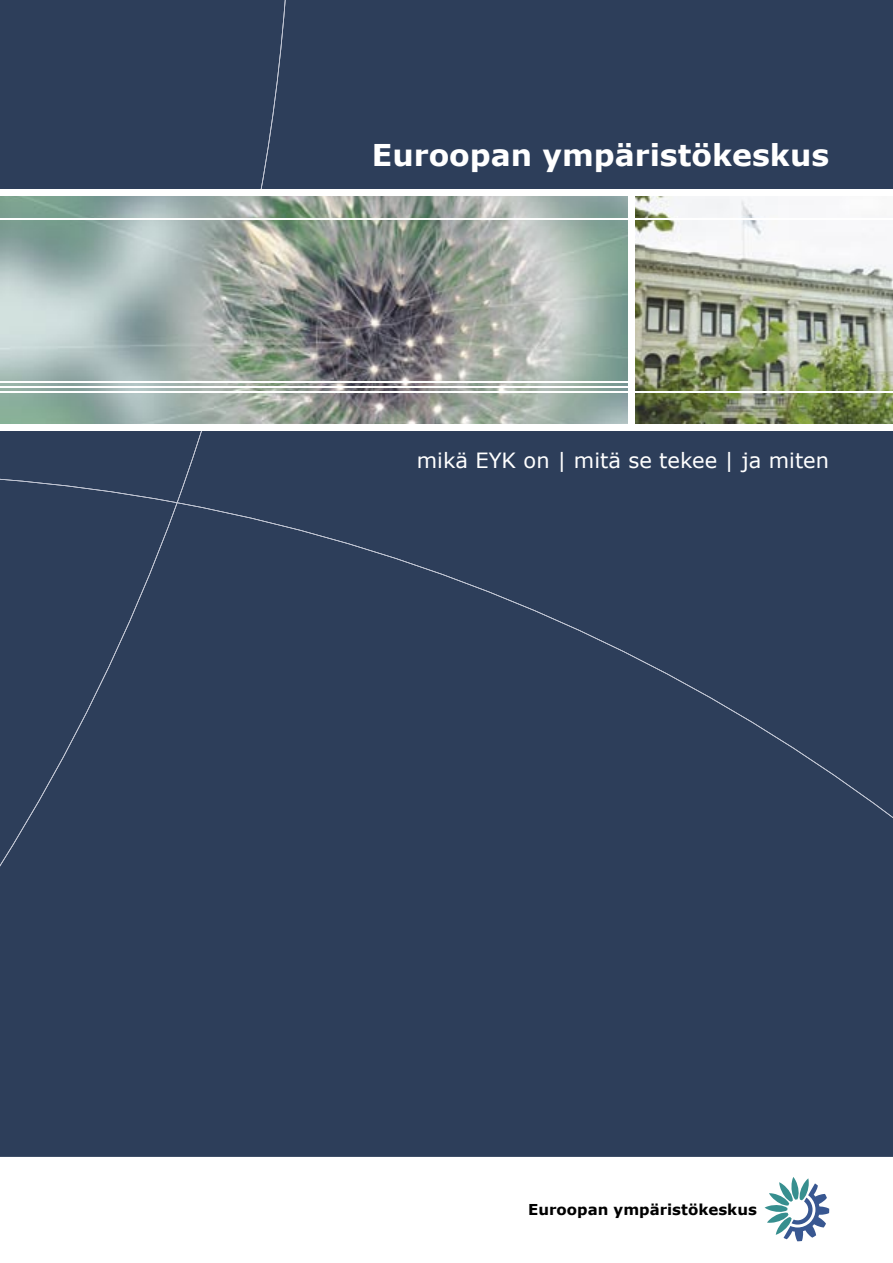
<style>
.page{position:relative;width:893px;height:1263px;background:#fff}
.page>*{position:absolute;margin:0;border:0;box-sizing:border-box;transform-origin:0 0}
.t1{font:700 30px "Verdana";color:#fff}
.t2{font:21px "Verdana";color:#fff}
.t3{font:700 15px "Verdana";color:#000}
</style>
<div class="page">
<div style="left:0;top:866px;width:893px;height:291px;background:#2d3e5a"></div>
<div style="left:0;top:0;width:893px;height:866px;background:#2d3e5a"></div>
<svg style="left:765px;top:1177px;width:64px;height:64px"></svg>
<img style="left:635px;top:195px;width:258px;height:230px">
<img style="left:0;top:195px;width:629px;height:230px">
<hr style="left:0;top:391px;width:893px;height:1px;background:#fff">
<hr style="left:0;top:381px;width:634px;height:1px;background:#fff">
<hr style="left:0;top:386px;width:632px;height:1px;background:#fff">
<div style="left:629px;top:192px;width:6px;height:235px;background:#fff"></div>
<div style="left:0;top:189px;width:893px;height:6px;background:#fff"></div>
<hr style="left:0;top:218px;width:893px;height:1px;background:#fff">
<div style="left:0;top:425px;width:893px;height:6px;background:#fff"></div>
<h1 class="t1" style="left:372px;top:136px;width:459px">Euroopan ympäristökeskus</h1>
<p class="t2" style="left:417px;top:447px;width:414px">mikä EYK on | mitä se tekee | ja miten</p>
<p class="t3" style="left:528px;top:1200px;width:230px">Euroopan ympäristökeskus</p>
</div>
